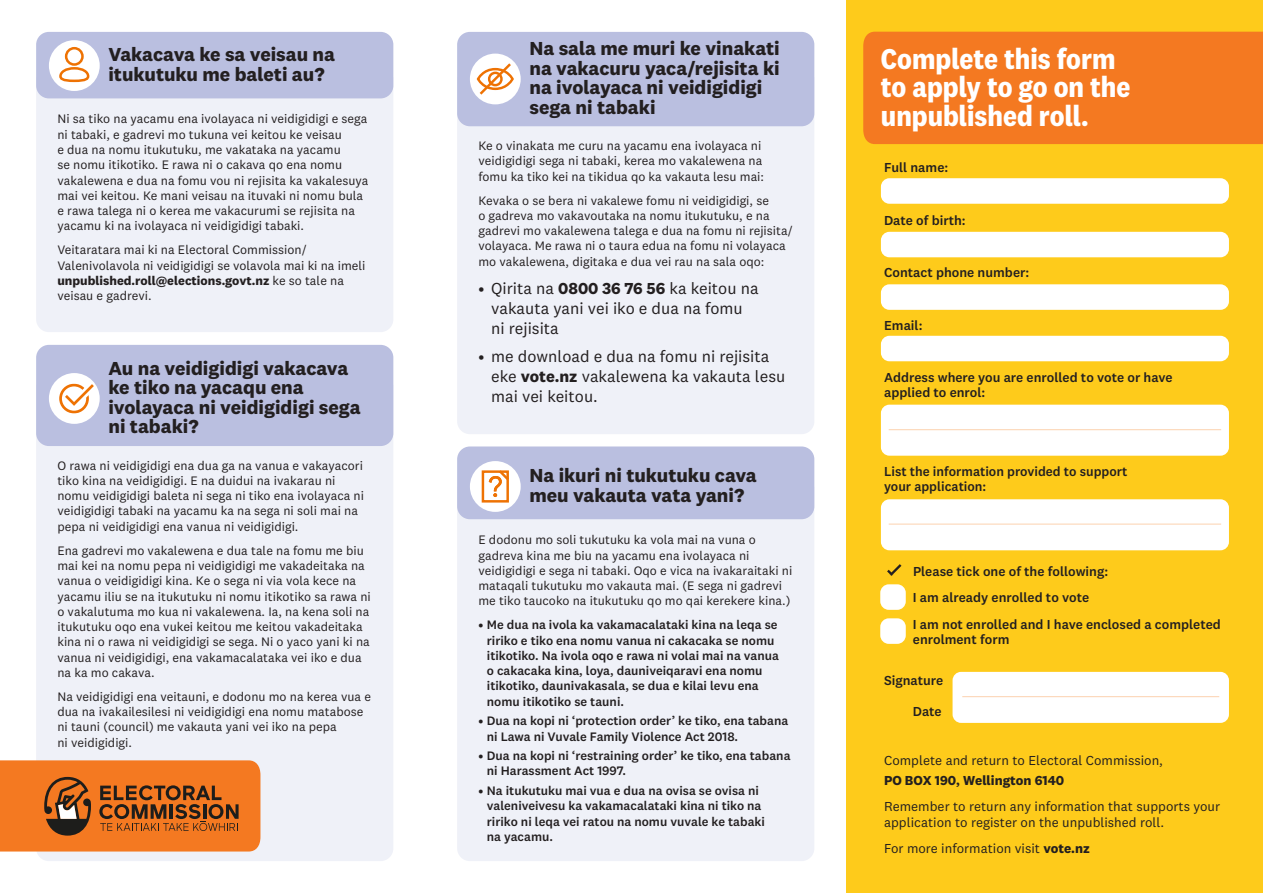
<style>
.page{position:relative;width:1263px;height:893px;background:#fff}
.page>*{position:absolute;margin:0;border:0;box-sizing:border-box;transform-origin:0 0}
.t1{font:700 29.7px/28.8px "National 2 Narrow";color:#fff}
.Pg2_Head{font:700 19.5px/19.5px "National 2";color:#231f20}
.Pg2_Bullet{font:16.5px/19.8px "National 2";color:#231f20}
.t2{font:500 13.5px/15px "National 2";color:#231f20}
.t3{font:13.5px/19.8px "National 2";color:#231f20}
.Body_Copy{font:12.75px/15.3px "National 2";color:#231f20}
.Pg1_Bullets{font:500 12.75px/15.3px "National 2";color:#231f20}
.s1{font-weight:700}
</style>
<div class="page">
<div style="left:846px;top:0;width:417px;height:893px;background:#fecb1b"></div>
<div style="left:881px;top:178px;width:348px;height:26px;background:#fff;border-radius:9px"></div>
<div style="left:881px;top:232px;width:348px;height:25px;background:#fff;border-radius:9px"></div>
<div style="left:881px;top:284px;width:348px;height:26px;background:#fff;border-radius:9px"></div>
<div style="left:881px;top:336px;width:348px;height:25px;background:#fff;border-radius:9px"></div>
<div style="left:881px;top:405px;width:348px;height:51px;background:#fff;border-radius:9px"></div>
<div style="left:881px;top:499px;width:348px;height:51px;background:#fff;border-radius:9px"></div>
<div style="left:952px;top:672px;width:277px;height:51px;background:#fff;border-radius:9px"></div>
<div style="left:880px;top:584px;width:26px;height:26px;background:#fff;border-radius:9px"></div>
<div style="left:880px;top:618px;width:26px;height:26px;background:#fff;border-radius:9px"></div>
<svg style="left:887px;top:564px;width:14px;height:12px"></svg>
<hr style="left:889px;top:524px;width:332px;height:1px;background:#fcd2af">
<hr style="left:962px;top:696px;width:257px;height:1px;background:#fcd2af">
<hr style="left:889px;top:429px;width:332px;height:1px;background:#fcd2af">
<div style="left:863px;top:32px;width:400px;height:112px;background:#f47921"></div>
<div style="left:36px;top:89px;width:357px;height:243px;background:#eff1f8"></div>
<div style="left:36px;top:32px;width:357px;height:66px;background:#babfe0;border-radius:13px"></div>
<div style="left:457px;top:117px;width:357px;height:317px;background:#eff1f8"></div>
<div style="left:457px;top:32px;width:357px;height:94px;background:#babfe0;border-radius:13px"></div>
<div style="left:36px;top:437px;width:357px;height:424px;background:#eff1f8"></div>
<div style="left:36px;top:345px;width:357px;height:101px;background:#babfe0;border-radius:13px"></div>
<div style="left:457px;top:510px;width:357px;height:351px;background:#eff1f8"></div>
<div style="left:457px;top:446px;width:357px;height:73px;background:#babfe0;border-radius:13px"></div>
<div style="left:49px;top:40px;width:51px;height:51px;background:#fff;border-radius:50%"></div>
<svg style="left:59px;top:67px;width:31px;height:15px"></svg>
<div style="left:65px;top:47px;width:19px;height:19px;border:3px solid #ee7203;border-radius:50%"></div>
<div style="left:49px;top:373px;width:51px;height:51px;background:#fff;border-radius:50%"></div>
<svg style="left:59px;top:383px;width:36px;height:31px"></svg>
<div style="left:470px;top:54px;width:51px;height:50px;background:#fff;border-radius:50%"></div>
<svg style="left:477px;top:63px;width:37px;height:32px"></svg>
<div style="left:470px;top:461px;width:51px;height:51px;background:#fff;border-radius:50%"></div>
<svg style="left:481px;top:470px;width:28px;height:33px"></svg>
<svg style="left:0;top:760px;width:260px;height:91px;background:#d56d22"></svg>
<p class="Pg2_Head" style="left:108px;top:44px;width:228px">Vakacava ke sa veisau na itukutuku me baleti au?</p>
<p class="Body_Copy" style="left:57px;top:111px;width:313px">Ni sa tiko na yacamu ena ivolayaca ni veidigidigi e sega ni tabaki, e gadrevi mo tukuna vei keitou ke veisau<br>e dua na nomu itukutuku, me vakataka na yacamu<br>se nomu itikotiko. E rawa ni o cakava qo ena nomu vakalewena e dua na fomu vou ni rejisita ka vakalesuya mai vei keitou. Ke mani veisau na ituvaki ni nomu bula e rawa talega ni o kerea me vakacurumi se rejisita na yacamu ki na ivolayaca ni veidigidigi tabaki.</p>
<p class="Body_Copy" style="left:57px;top:242px;width:310px">Veitaratara mai ki na Electoral Commission/ Valenivolavola ni veidigidigi se volavola mai ki na imeli <span class="s1">unpublished.roll@elections.govt.nz</span> ke so tale na veisau e gadrevi.</p>
<p class="Pg2_Head" style="left:108px;top:358px;width:254px">Au na veidigidigi vakacava ke tiko na yacaqu ena ivolayaca ni veidigidigi sega ni tabaki?</p>
<p class="Body_Copy" style="left:57px;top:457px;width:308px">O rawa ni veidigidigi ena dua ga na vanua e vakayacori tiko kina na veidigidigi. E na duidui na ivakarau ni nomu veidigidigi baleta ni sega ni tiko ena ivolayaca ni veidigidigi tabaki na yacamu ka na sega ni soli mai na pepa ni veidigidigi ena vanua ni veidigidigi.</p>
<p class="Body_Copy" style="left:57px;top:542px;width:315px">Ena gadrevi mo vakalewena e dua tale na fomu me biu mai kei na nomu pepa ni veidigidigi me vakadeitaka na vanua o veidigidigi kina. Ke o sega ni via vola kece na yacamu iliu se na itukutuku ni nomu itikotiko sa rawa ni o vakalutuma mo kua ni vakalewena. Ia, na kena soli na itukutuku oqo ena vukei keitou me keitou vakadeitaka kina ni o rawa ni veidigidigi se sega. Ni o yaco yani ki na vanua ni veidigidigi, ena vakamacalataka vei iko e dua na ka mo cakava.</p>
<p class="Body_Copy" style="left:57px;top:689px;width:315px">Na veidigidigi ena veitauni, e dodonu mo na kerea vua e dua na ivakailesilesi ni veidigidigi ena nomu matabose ni tauni (council) me vakauta yani vei iko na pepa<br>ni veidigidigi.</p>
<p class="Pg2_Head" style="left:529px;top:38px;width:252px">Na sala me muri ke vinakati na vakacuru yaca/rejisita ki na ivolayaca ni veidigidigi sega ni tabaki</p>
<p class="Body_Copy" style="left:478px;top:138px;width:287px">Ke o vinakata me curu na yacamu ena ivolayaca ni veidigidigi sega ni tabaki, kerea mo vakalewena na fomu ka tiko kei na tikidua qo ka vakauta lesu mai:</p>
<p class="Body_Copy" style="left:478px;top:192px;width:316px">Kevaka o se bera ni vakalewe fomu ni veidigidigi, se<br>o gadreva mo vakavoutaka na nomu itukutuku, e na gadrevi mo vakalewena talega e dua na fomu ni rejisita/ volayaca. Me rawa ni o taura edua na fomu ni volayaca mo vakalewena, digitaka e dua vei rau na sala oqo:</p>
<p class="Pg2_Bullet" style="left:491px;top:278px;width:269px;text-indent:-13px">• Qirita na <span class="s1">0800 36 76 56</span> ka keitou na vakauta yani vei iko e dua na fomu ni rejisita</p>
<p class="Pg2_Bullet" style="left:491px;top:346px;width:296px;text-indent:-13px">• me download e dua na fomu ni rejisita eke <span class="s1">vote.nz</span> vakalewena ka vakauta lesu mai vei keitou.</p>
<p class="Pg2_Head" style="left:529px;top:465px;width:229px">Na ikuri ni tukutuku cava meu vakauta vata yani?</p>
<p class="Body_Copy" style="left:478px;top:532px;width:315px">E dodonu mo soli tukutuku ka vola mai na vuna o gadreva kina me biu na yacamu ena ivolayaca ni veidigidigi e sega ni tabaki. Oqo e vica na ivakaraitaki ni mataqali tukutuku mo vakauta mai. (E sega ni gadrevi me tiko taucoko na itukutuku qo mo qai kerekere kina.)</p>
<p class="Pg1_Bullets" style="left:487px;top:617px;width:294px;text-indent:-9px">• Me dua na ivola ka vakamacalataki kina na leqa se ririko e tiko ena nomu vanua ni cakacaka se nomu itikotiko. Na ivola oqo e rawa ni volai mai na vanua o cakacaka kina, loya, dauniveiqaravi ena nomu itikotiko, daunivakasala, se dua e kilai levu ena nomu itikotiko se tauni.</p>
<p class="Pg1_Bullets" style="left:487px;top:713px;width:303px;text-indent:-9px">• Dua na kopi ni ‘protection order’ ke tiko, ena tabana ni Lawa ni Vuvale Family Violence Act 2018.</p>
<p class="Pg1_Bullets" style="left:487px;top:748px;width:305px;text-indent:-9px">• Dua na kopi ni ‘restraining order’ ke tiko, ena tabana ni Harassment Act 1997.</p>
<p class="Pg1_Bullets" style="left:487px;top:783px;width:280px;text-indent:-9px">• Na itukutuku mai vua e dua na ovisa se ovisa ni valeniveivesu ka vakamacalataki kina ni tiko na ririko ni leqa vei ratou na nomu vuvale ke tabaki na yacamu.</p>
<p class="t1" style="left:881px;top:44px;width:251px">Complete this form to apply to go on the unpublished roll.</p>
<p class="t2" style="left:884px;top:160px;width:66px">Full name:</p>
<p class="t2" style="left:884px;top:212px;width:83px">Date of birth:</p>
<p class="t2" style="left:884px;top:265px;width:147px">Contact phone number:</p>
<p class="t2" style="left:884px;top:318px;width:40px">Email:</p>
<p class="t2" style="left:884px;top:370px;width:290px">Address where you are enrolled to vote or have applied to enrol:</p>
<p class="t2" style="left:884px;top:463px;width:245px">List the information provided to support your application:</p>
<p class="t2" style="left:913px;top:563px;width:197px">Please tick one of the following:</p>
<p class="t2" style="left:913px;top:590px;width:178px">I am already enrolled to vote</p>
<p class="t2" style="left:913px;top:616px;width:310px;line-height:15.8px">I am not enrolled and I have enclosed a completed enrolment form</p>
<p class="t2" style="left:884px;top:673px;width:61px">Signature</p>
<p class="t2" style="left:913px;top:704px;width:30px">Date</p>
<p class="t3" style="left:884px;top:750px;width:280px">Complete and return to Electoral Commission,<br><span class="s1">PO BOX 190, Wellington 6140</span></p>
<p class="t3" style="left:884px;top:798px;width:338px;line-height:15.8px">Remember to return any information that supports your application to register on the unpublished roll.</p>
<p class="t3" style="left:884px;top:838px;width:207px">For more information visit <span class="s1">vote.nz</span></p>
</div>
